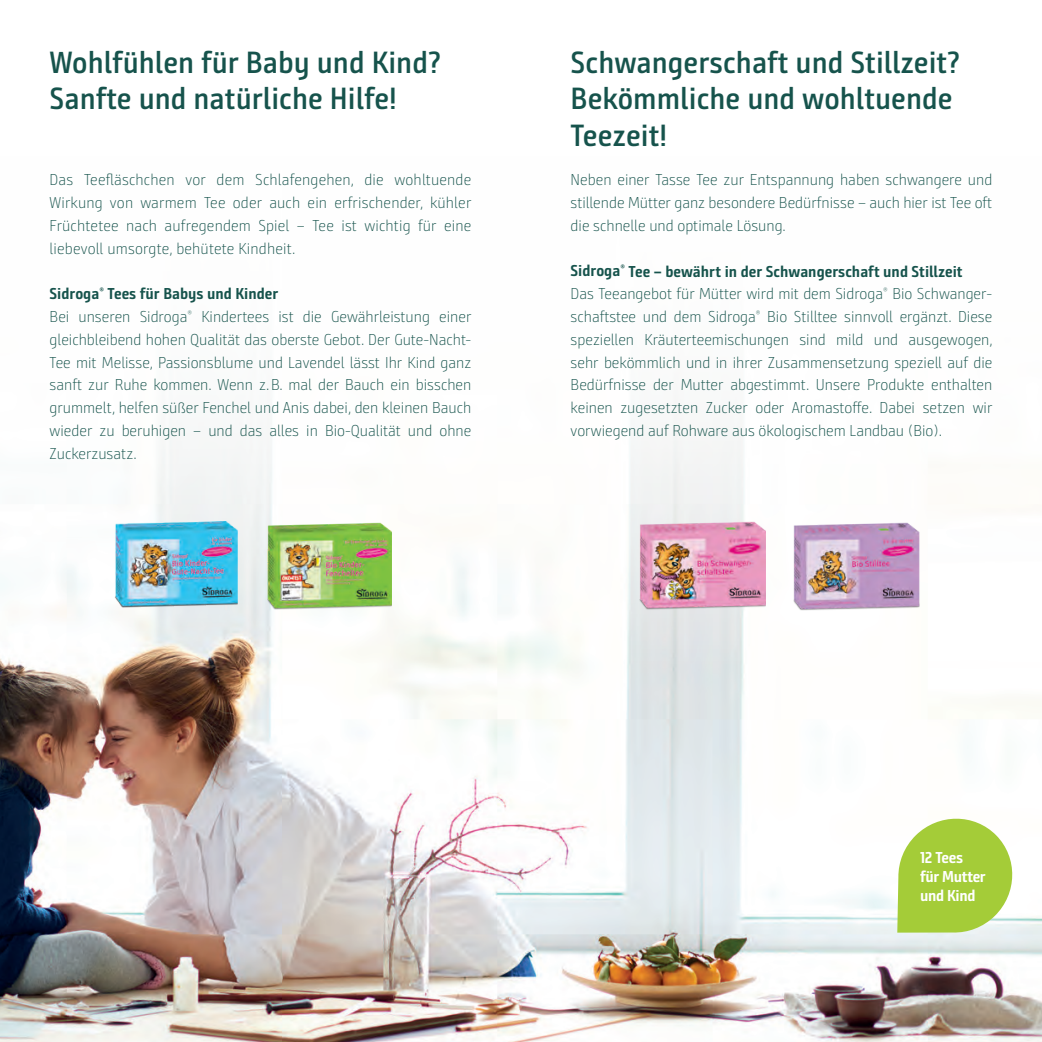
<style>
.page{position:relative;width:1042px;height:1042px;background:#fff}
.page>*{position:absolute;margin:0;border:0;box-sizing:border-box;transform-origin:0 0}
.t1{font:600 30.62px/36.8px "Bunday Sans";color:#16534c}
.t2{font:300 15.75px/22.8px "Bunday Sans";color:#16534c;text-align:justify}
.t3{font:700 15.75px/19.2px "Bunday Sans";letter-spacing:-.02em;color:#fff}
.s1{font-weight:700}
</style>
<div class="page">
<img style="left:0;top:426px;width:1042px;height:616px">
<img style="left:260px;top:521px;width:131px;height:92px">
<svg style="left:897px;top:813px;width:122px;height:120px"></svg>
<img style="left:633px;top:507px;width:132px;height:113px">
<img style="left:787px;top:508px;width:132px;height:109px">
<img style="left:115px;top:522px;width:123px;height:85px">
<h1 class="t1" style="left:50px;top:44px;width:393px">Wohlfühlen für Baby und Kind?<br>Sanfte und natürliche Hilfe!</h1>
<h1 class="t1" style="left:570px;top:44px;width:391px">Schwangerschaft und Stillzeit?<br>Bekömmliche und wohltuende<br>Teezeit!</h1>
<p class="t2" style="left:50px;top:169px;width:423px">Das Teefläschchen vor dem Schlafengehen, die wohltuende Wirkung von warmem Tee oder auch ein erfrischender, kühler Früchtetee nach aufregendem Spiel – Tee ist wichtig für eine liebevoll umsorgte, behütete Kindheit.</p>
<p class="t2" style="left:50px;top:282px;width:423px;text-align:left"><span class="s1">Sidroga</span><sup>®</sup> <span class="s1">Tees für Babys und Kinder<br></span>Bei unseren Sidroga<sup>®</sup> Kindertees ist die Gewährleistung einer gleichbleibend hohen Qualität das oberste Gebot. Der Gute-Nacht-Tee mit Melisse, Passionsblume und Lavendel lässt Ihr Kind ganz sanft zur Ruhe kommen. Wenn z.B. mal der Bauch ein bisschen grummelt, helfen süßer Fenchel und Anis dabei, den kleinen Bauch wieder zu beruhigen – und das alles in Bio-Qualität und ohne Zuckerzusatz.</p>
<p class="t2" style="left:570px;top:169px;width:423px">Neben einer Tasse Tee zur Entspannung haben schwangere und stillende Mütter ganz besondere Bedürfnisse – auch hier ist Tee oft die schnelle und optimale Lösung.</p>
<p class="t2" style="left:570px;top:260px;width:424px;text-align:left"><span class="s1">Sidroga</span><sup>®</sup> <span class="s1">Tee – bewährt in der Schwangerschaft und Stillzeit<br></span>Das Teeangebot für Mütter wird mit dem Sidroga<sup>®</sup> Bio Schwanger&shy;schaftstee und dem Sidroga<sup>®</sup> Bio Stilltee sinnvoll ergänzt. Diese speziellen Kräuterteemischungen sind mild und ausgewogen, sehr bekömmlich und in ihrer Zusammensetzung speziell auf die Bedürfnisse der Mutter abgestimmt. Unsere Produkte enthalten keinen zugesetzten Zucker oder Aromastoffe. Dabei setzen wir vorwiegend auf Rohware aus ökologischem Landbau (Bio).</p>
<p class="t3" style="left:920px;top:847px;width:67px">12 Tees für Mutter und Kind</p>
</div>
